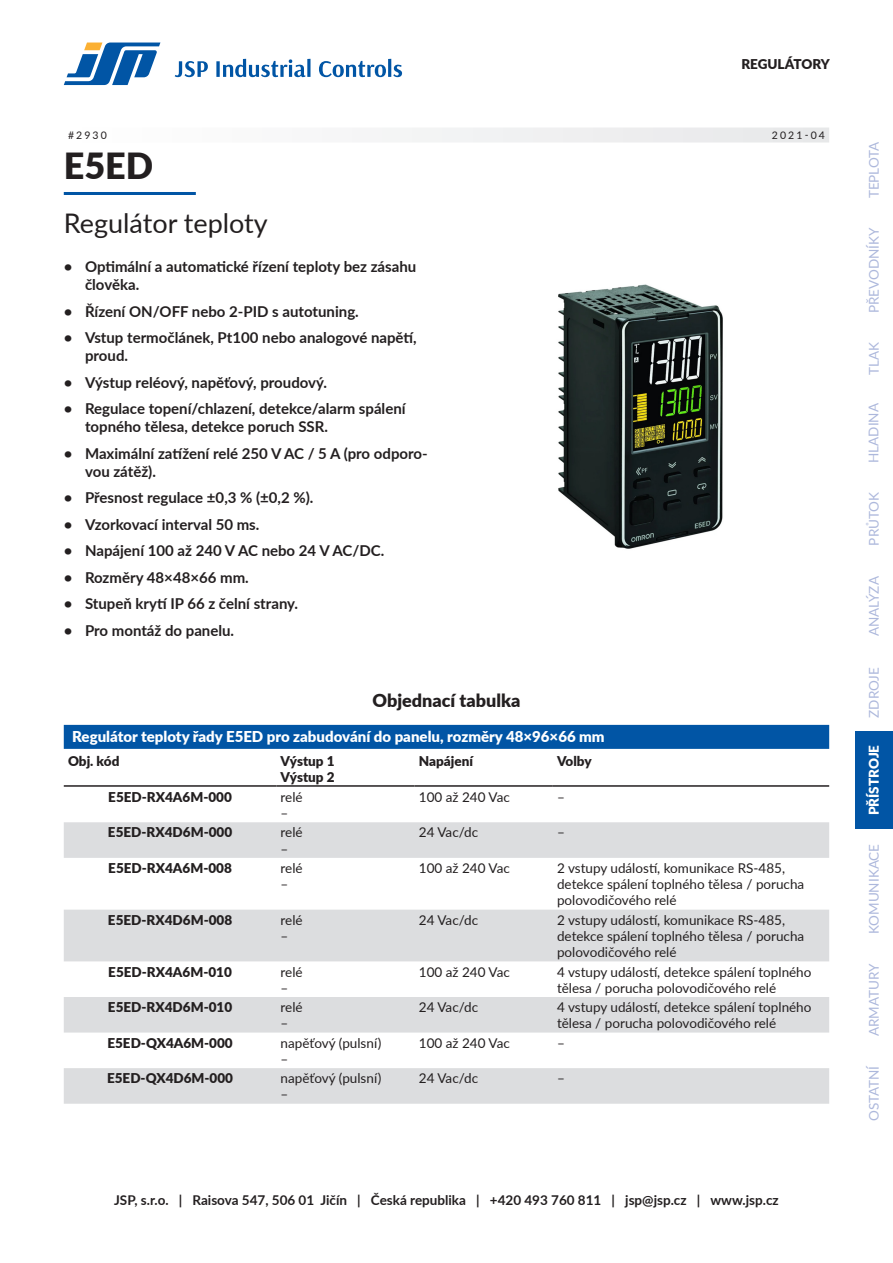
<style>
.page{position:relative;width:893px;height:1263px;background:#fff}
.page>*{position:absolute;margin:0;border:0;box-sizing:border-box;transform-origin:0 0}
.Produkt{font:900 36px "Lato";color:#231f20}
.Popis_produktu{font:27px "Lato";color:#231f20}
.Nadpis_1{font:900 18px "Lato";color:#231f20}
.t1{font:700 15px/18px "Lato";color:#231f20}
.Sekce{font:900 15px "Lato";color:#fff}
.Základ{font:13.5px/16.2px "Lato";color:#231f20}
.t2{font:700 13.5px "Lato";color:#231f20}
.Kód{font:900 13.5px "Lato";color:#231f20}
.t3{font:13.5px "Lato";color:#adb8dc}
.Záklaví{font:900 13.5px/16.2px "Lato";color:#231f20}
.t4{font:900 13.5px "Lato";color:#fff}
.Meta{font:10.5px "Lato";letter-spacing:.2em;color:#231f20}
</style>
<div class="page">
<svg style="left:64px;top:43px;width:96px;height:42px"></svg>
<svg style="left:175px;top:59px;width:227px;height:18px"></svg>
<div style="left:855px;top:731px;width:38px;height:98px;background:#0155a5"></div>
<div style="left:64px;top:128px;width:765px;height:15px;background:#f2f3f4"></div>
<hr style="left:64px;top:192px;width:132px;height:3px;background:#0155a5">
<div style="left:64px;top:725px;width:765px;height:24px;background:#0155a5"></div>
<svg style="left:64px;top:822px;width:765px;height:282px;fill:#dcdddf"></svg>
<hr style="left:64px;top:785px;width:212px;height:2px;background:#231f20">
<hr style="left:276px;top:785px;width:139px;height:2px;background:#231f20">
<hr style="left:415px;top:785px;width:138px;height:2px;background:#231f20">
<hr style="left:553px;top:785px;width:276px;height:2px;background:#231f20">
<img style="left:558px;top:284px;width:165px;height:265px">
<p class="Kód" style="left:741px;top:54px;width:19px">Regulátory</p>
<p class="Meta" style="left:68px;top:128px;width:40px">#2930</p>
<p class="Meta" style="left:772px;top:128px;width:55px">2021-04</p>
<p class="Produkt" style="left:64px;top:139px;width:91px">E5ED</p>
<p class="Popis_produktu" style="left:64px;top:204px;width:206px">Regulátor teploty</p>
<p class="t1" style="left:85px;top:257px;width:333px;text-indent:-21px">• Optimální a automatické řízení teploty bez zásahu člověka.</p>
<p class="t1" style="left:64px;top:302px;width:189px">• Řízení ON/OFF nebo 2-PID</p>
<p class="t1" style="left:272px;top:302px;width:88px">s autotuning.</p>
<p class="t1" style="left:85px;top:328px;width:333px;text-indent:-21px">• Vstup termočlánek, Pt100 nebo analogové napětí, proud.</p>
<p class="t1" style="left:64px;top:373px;width:265px">• Výstup reléový, napěťový, proudový.</p>
<p class="t1" style="left:85px;top:399px;width:323px;text-indent:-21px">• Regulace topení/chlazení, detekce/alarm spálení topného tělesa, detekce poruch SSR.</p>
<p class="t1" style="left:85px;top:444px;width:344px;text-indent:-21px">• Maximální zatížení relé 250 V AC / 5 A (pro odporo&shy;vou zátěž).</p>
<p class="t1" style="left:64px;top:488px;width:251px">• Přesnost regulace ±0,3 % (±0,2 %).</p>
<p class="t1" style="left:64px;top:515px;width:197px">• Vzorkovací interval 50 ms.</p>
<p class="t1" style="left:64px;top:541px;width:322px">• Napájení 100 až 240 V AC nebo 24 V AC/DC.</p>
<p class="t1" style="left:64px;top:568px;width:187px">• Rozměry 48×48×66 mm.</p>
<p class="t1" style="left:64px;top:594px;width:236px">• Stupeň krytí IP 66 z čelní strany.</p>
<p class="t1" style="left:64px;top:621px;width:172px">• Pro montáž do panelu.</p>
<p class="Nadpis_1" style="left:373px;top:687px;width:149px">Objednací tabulka</p>
<p class="Sekce" style="left:72px;top:725px;width:534px">Regulátor teploty řady E5ED pro zabudování do panelu, rozměry 48×96×66 mm</p>
<p class="Záklaví" style="left:68px;top:752px;width:53px">Obj. kód</p>
<p class="Záklaví" style="left:281px;top:752px;width:55px">Výstup 1<br>Výstup 2</p>
<p class="Záklaví" style="left:419px;top:752px;width:56px">Napájení</p>
<p class="Záklaví" style="left:557px;top:752px;width:36px">Volby</p>
<p class="Kód" style="left:108px;top:787px;width:125px">E5ED-RX4A6M-000</p>
<p class="Základ" style="left:281px;top:788px;width:24px">relé –</p>
<p class="Základ" style="left:419px;top:788px;width:92px">100 až 240 Vac</p>
<p class="Základ" style="left:557px;top:788px;width:9px">–</p>
<p class="Kód" style="left:108px;top:822px;width:126px">E5ED-RX4D6M-000</p>
<p class="Základ" style="left:281px;top:824px;width:24px">relé –</p>
<p class="Základ" style="left:419px;top:824px;width:61px">24 Vac/dc</p>
<p class="Základ" style="left:557px;top:824px;width:9px">–</p>
<p class="Kód" style="left:108px;top:858px;width:125px">E5ED-RX4A6M-008</p>
<p class="Základ" style="left:281px;top:859px;width:24px">relé –</p>
<p class="Základ" style="left:419px;top:859px;width:92px">100 až 240 Vac</p>
<p class="Základ" style="left:557px;top:859px;width:249px">2 vstupy událostí, komunikace RS-485, detekce spálení toplného tělesa / porucha polovodičového relé</p>
<p class="Kód" style="left:108px;top:910px;width:126px">E5ED-RX4D6M-008</p>
<p class="Základ" style="left:281px;top:911px;width:24px">relé –</p>
<p class="Základ" style="left:419px;top:911px;width:61px">24 Vac/dc</p>
<p class="Základ" style="left:557px;top:911px;width:249px">2 vstupy událostí, komunikace RS-485, detekce spálení toplného tělesa / porucha polovodičového relé</p>
<p class="Kód" style="left:108px;top:961px;width:125px">E5ED-RX4A6M-010</p>
<p class="Základ" style="left:281px;top:963px;width:24px">relé –</p>
<p class="Základ" style="left:419px;top:963px;width:92px">100 až 240 Vac</p>
<p class="Základ" style="left:557px;top:963px;width:256px">4 vstupy událostí, detekce spálení toplného tělesa / porucha polovodičového relé</p>
<p class="Kód" style="left:108px;top:997px;width:126px">E5ED-RX4D6M-010</p>
<p class="Základ" style="left:281px;top:998px;width:24px">relé –</p>
<p class="Základ" style="left:419px;top:998px;width:61px">24 Vac/dc</p>
<p class="Základ" style="left:557px;top:998px;width:256px">4 vstupy událostí, detekce spálení toplného tělesa / porucha polovodičového relé</p>
<p class="Kód" style="left:107px;top:1032px;width:127px">E5ED-QX4A6M-000</p>
<p class="Základ" style="left:281px;top:1034px;width:102px">napěťový (pulsní) –</p>
<p class="Základ" style="left:419px;top:1034px;width:92px">100 až 240 Vac</p>
<p class="Základ" style="left:557px;top:1034px;width:9px">–</p>
<p class="Kód" style="left:107px;top:1068px;width:128px">E5ED-QX4D6M-000</p>
<p class="Základ" style="left:281px;top:1070px;width:102px">napěťový (pulsní) –</p>
<p class="Základ" style="left:419px;top:1070px;width:61px">24 Vac/dc</p>
<p class="Základ" style="left:557px;top:1070px;width:9px">–</p>
<p class="t2" style="left:64px;top:1190px;width:210px">Objednávkový kat l g 2021</p>
<p class="t2" style="left:457px;top:1190px;width:373px">Ukazovací přístroje, regu látory a zapisovače | 23</p>
<p class="t2" style="left:114px;top:1190px;width:666px">JSP, s.r.o. | Raisova 547, 506 01 Jičín | Česká republika | +420 493 760 811 | jsp@jsp.cz | www.jsp.cz</p>
<p class="t3" style="left:864px;top:198px;width:58px;rotate:-90deg">TEPLOTA</p>
<p class="t3" style="left:864px;top:313px;width:87px;rotate:-90deg">PŘEVODNÍKY</p>
<p class="t3" style="left:864px;top:375px;width:34px;rotate:-90deg">TLAK</p>
<p class="t3" style="left:864px;top:463px;width:61px;rotate:-90deg">HLADINA</p>
<p class="t3" style="left:864px;top:545px;width:55px;rotate:-90deg">PRŮTOK</p>
<p class="t3" style="left:864px;top:636px;width:61px;rotate:-90deg">ANALÝZA</p>
<p class="t3" style="left:864px;top:718px;width:52px;rotate:-90deg">ZDROJE</p>
<p class="t4" style="left:864px;top:815px;width:72px;rotate:-90deg">PŘÍSTROJE</p>
<p class="t3" style="left:864px;top:934px;width:92px;rotate:-90deg">KOMUNIKACE</p>
<p class="t3" style="left:864px;top:1036px;width:74px;rotate:-90deg">ARMATURY</p>
<p class="t3" style="left:864px;top:1121px;width:58px;rotate:-90deg">OSTATNÍ</p>
</div>
